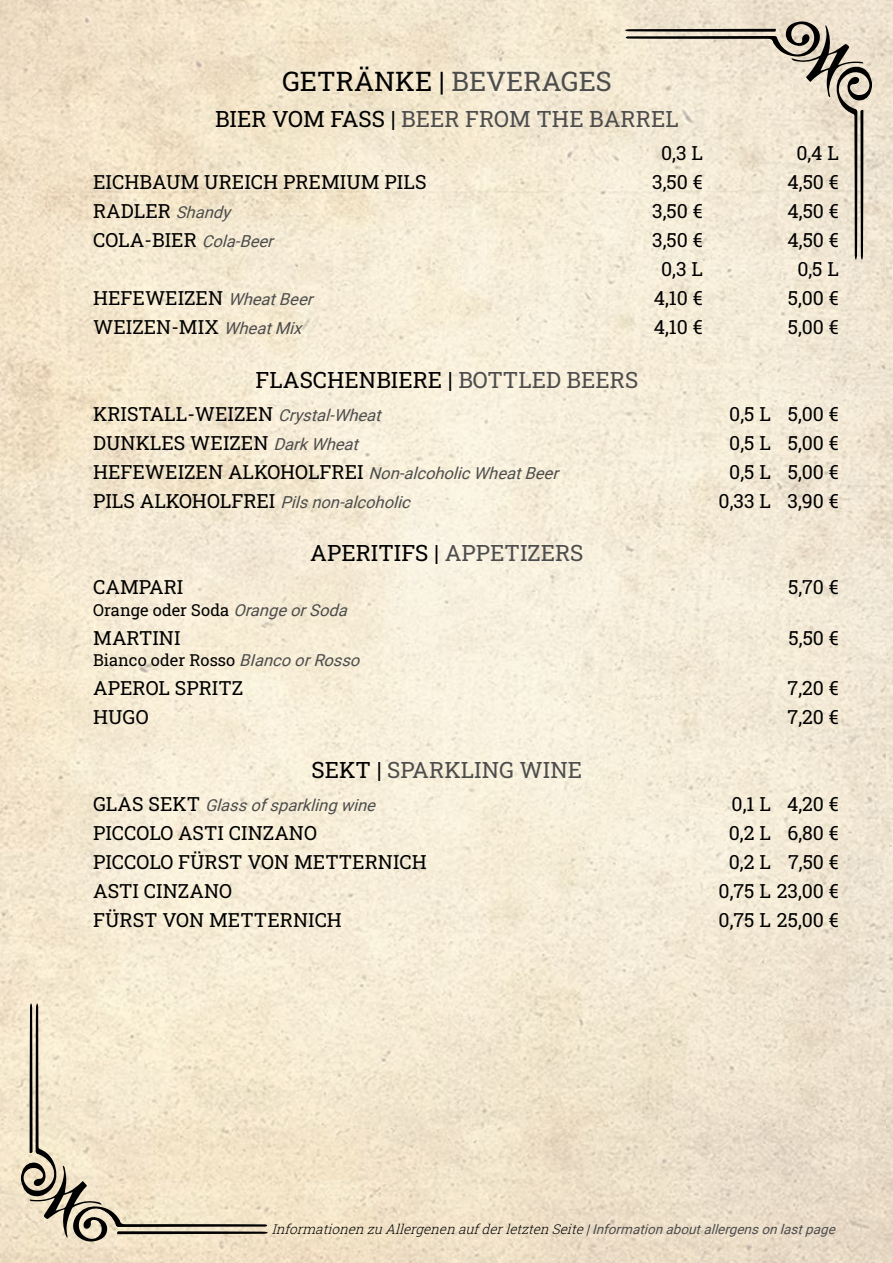
<style>
.page{position:relative;width:893px;height:1263px;background:#fff}
.page>*{position:absolute;margin:0;border:0;box-sizing:border-box;transform-origin:0 0}
.t1{font:27px "Roboto Slab";color:#000}
.t2{font:22.5px "Roboto Slab";color:#4d4d4d}
.t3{font:22.5px "Roboto Slab";color:#000}
.t4{font:19.5px "Roboto Slab";color:#000}
.t5{font:italic 16.5px "Roboto";color:#4d4d4d}
.t6{font:16.5px "Roboto Slab";color:#000}
.t7{font:italic 13.5px "Roboto Slab";color:#000}
.s1{color:#4d4d4d}
.s2{color:#000}
.s3{font-family:"Roboto";font-style:italic;font-size:16.5px;color:#4d4d4d}
.s4{font-family:"Roboto Slab";font-style:normal;font-size:19.5px;color:#000}
.s5{font-family:"Roboto";font-style:italic;color:#4d4d4d}
.s6{font-family:"Roboto";color:#4d4d4d}
</style>
<div class="page">
<img style="left:0;top:0;width:887px;height:1263px">
<img style="left:887px;top:0;width:6px;height:1263px">
<svg style="left:21px;top:1003px;width:247px;height:239px;background:#e6dac1"></svg>
<svg style="left:625px;top:21px;width:247px;height:238px;background:#e3d9c7"></svg>
<h1 class="t1" style="left:282px;top:63px;width:331px">GETRÄNKE | <span class="s1">BEVERAGES</span></h1>
<p class="t2" style="left:215px;top:104px;width:465px"><span class="s2">BIER VOM FASS |</span> BEER FROM THE BARREL</p>
<p class="t4" style="left:661px;top:140px;width:43px">0,3 L</p>
<p class="t4" style="left:796px;top:140px;width:44px">0,4 L</p>
<p class="t4" style="left:93px;top:169px;width:335px">EICHBAUM UREICH PREMIUM PILS</p>
<p class="t4" style="left:652px;top:169px;width:52px">3,50 €</p>
<p class="t4" style="left:787px;top:169px;width:53px">4,50 €</p>
<p class="t4" style="left:93px;top:198px;width:144px">R A D L E R <span class="s3">Shandy</span></p>
<p class="t4" style="left:652px;top:198px;width:52px">3,50 €</p>
<p class="t4" style="left:787px;top:198px;width:53px">4,50 €</p>
<p class="t4" style="left:93px;top:227px;width:187px">C O L A - B I E R <span class="s3">Cola-Beer</span></p>
<p class="t4" style="left:652px;top:227px;width:52px">3,50 €</p>
<p class="t4" style="left:787px;top:227px;width:53px">4,50 €</p>
<p class="t4" style="left:661px;top:256px;width:43px">0,3 L</p>
<p class="t4" style="left:797px;top:256px;width:43px">0,5 L</p>
<p class="t4" style="left:93px;top:285px;width:227px">HEFEWEIZEN <span class="s3">WheatBeer</span></p>
<p class="t4" style="left:654px;top:285px;width:51px">4,10 €</p>
<p class="t4" style="left:788px;top:285px;width:53px">5,00 €</p>
<p class="t4" style="left:93px;top:314px;width:216px">WEIZEN-MIX <span class="s3">WheatMix</span></p>
<p class="t4" style="left:654px;top:314px;width:51px">4,10 €</p>
<p class="t4" style="left:788px;top:314px;width:53px">5,00 €</p>
<p class="t3" style="left:256px;top:364px;width:384px">FLASCHENBIERE | <span class="s1">BOTTLED BEERS</span></p>
<p class="t4" style="left:93px;top:400px;width:295px">KRISTALL-WEIZEN <span class="s3">Crystal-Wheat</span></p>
<p class="t4" style="left:729px;top:400px;width:111px">0,5 L 5,00 €</p>
<p class="t4" style="left:93px;top:429px;width:272px">DUNKLES WEIZEN <span class="s3">DarkWheat</span></p>
<p class="t4" style="left:729px;top:429px;width:111px">0,5 L 5,00 €</p>
<p class="t5" style="left:93px;top:461px;width:472px"><span class="s4">H E F E W E I Z E N A L KO H O L F R E I</span> Non-alcoholicWheatBeer</p>
<p class="t4" style="left:729px;top:458px;width:111px">0,5 L 5,00 €</p>
<p class="t5" style="left:93px;top:490px;width:324px"><span class="s4">P I L S A L KO H O L F R E I</span> Pilsnon-alcoholic</p>
<p class="t4" style="left:718px;top:487px;width:122px">0,33 L 3,90 €</p>
<p class="t3" style="left:310px;top:538px;width:275px">APERITIFS | <span class="s1">APPETIZERS</span></p>
<p class="t4" style="left:93px;top:574px;width:92px">CAMPARI</p>
<p class="t4" style="left:788px;top:574px;width:52px">5,70 €</p>
<p class="t6" style="left:93px;top:599px;width:261px">Orange oder Soda <span class="s5">OrangeorSoda</span></p>
<p class="t4" style="left:93px;top:624px;width:89px">MARTINI</p>
<p class="t4" style="left:788px;top:624px;width:52px">5,50 €</p>
<p class="t6" style="left:93px;top:649px;width:274px">Bianco oder Rosso <span class="s5">BIancoorRosso</span></p>
<p class="t4" style="left:93px;top:675px;width:152px">APEROL SPRITZ</p>
<p class="t4" style="left:788px;top:675px;width:53px">7,20 €</p>
<p class="t4" style="left:93px;top:704px;width:57px">HUGO</p>
<p class="t4" style="left:788px;top:704px;width:53px">7,20 €</p>
<p class="t2" style="left:312px;top:754px;width:272px"><span class="s2">SEKT |</span> SPARKLING WINE</p>
<p class="t5" style="left:93px;top:794px;width:289px"><span class="s4">G L A S S E K T</span> Glassofsparklingwine</p>
<p class="t4" style="left:732px;top:791px;width:109px">0,1 L 4,20 €</p>
<p class="t4" style="left:93px;top:820px;width:225px">PICCOLO ASTI CINZANO</p>
<p class="t4" style="left:729px;top:820px;width:112px">0,2 L 6,80 €</p>
<p class="t4" style="left:93px;top:849px;width:335px">PICCOLO FÜRST VON METTERNICH</p>
<p class="t4" style="left:729px;top:849px;width:112px">0,2 L 7,50 €</p>
<p class="t4" style="left:93px;top:877px;width:140px">ASTI CINZANO</p>
<p class="t4" style="left:719px;top:877px;width:122px">0,75 L 23,00 €</p>
<p class="t4" style="left:93px;top:906px;width:250px">FÜRST VON METTERNICH</p>
<p class="t4" style="left:719px;top:906px;width:122px">0,75 L 25,00 €</p>
<p class="t7" style="left:272px;top:1220px;width:569px">InformationenzuAllergenenaufderletztenSeite|<span class="s6">Informationaboutallergensonlastpage</span></p>
</div>
